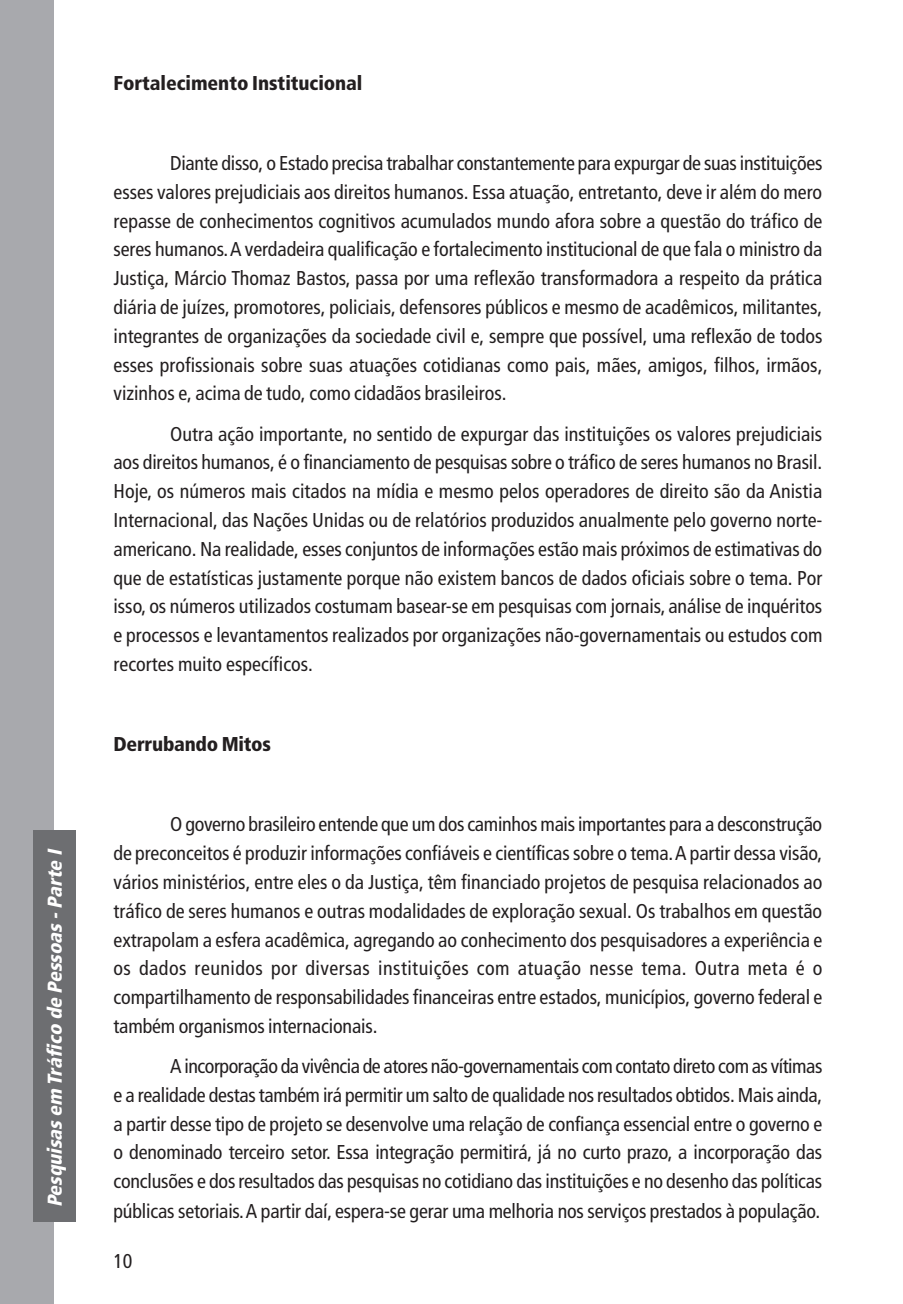
<style>
.page{position:relative;width:903px;height:1304px;background:#fff}
.page>*{position:absolute;margin:0;border:0;box-sizing:border-box;transform-origin:0 0}
.t1{font:condensed 20px/28.8px "Frutiger";letter-spacing:-.005em;color:#231f20;text-align:justify}
.t2{font:900 condensed 20px "Frutiger";letter-spacing:-.005em;color:#231f20}
.t3{font:italic 900 condensed 20px "Frutiger";color:#fff}
</style>
<div class="page">
<div style="left:0;top:0;width:54px;height:1304px;background:#a8a9ad"></div>
<div style="left:34px;top:830px;width:42px;height:392px;background:#6d6e71"></div>
<p class="t3" style="left:47px;top:1207px;width:363px;rotate:-90deg">Pesq uisas em Tráfico de Pessoas -Parte I</p>
<p class="t2" style="left:114px;top:75px;width:250px">Fortalecimento Institucional</p>
<p class="t1" style="left:114px;top:150px;width:710px;text-indent:57px">Diante disso, o Estado precisa trabalhar constantemente para expurgar de suas instituições esses valores prejudiciais aos direitos humanos. Essa atuação, entretanto, deve ir além do mero repasse de conhecimentos cognitivos acumulados mundo afora sobre a questão do tráfico de seres humanos. A verdadeira qualificação e fortalecimento institucional de que fala o ministro da Justiça, Márcio Thomaz Bastos, passa por uma reflexão transformadora a respeito da prática diária de juízes, promotores, policiais, defensores públicos e mesmo de acadêmicos, militantes, integrantes de organizações da sociedade civil e, sempre que possível, uma reflexão de todos esses profissionais sobre suas atuações cotidianas como pais, mães, amigos, filhos, irmãos, vizinhos e, acima de tudo, como cidadãos brasileiros.</p>
<p class="t1" style="left:114px;top:421px;width:710px;text-indent:57px">Outra ação importante, no sentido de expurgar das instituições os valores prejudiciais aos direitos humanos, é o financiamento de pesquisas sobre o tráfico de seres humanos no Brasil.<br>Hoje, os números mais citados na mídia e mesmo pelos operadores de direito são da Anistia Internacional, das Nações Unidas ou de relatórios produzidos anualmente pelo governo norte&shy;americano. Na realidade, esses conjuntos de informações estão mais próximos de estimativas do que de estatísticas justamente porque não existem bancos de dados oficiais sobre o tema. Por isso, os números utilizados costumam basear-se em pesquisas com jornais, análise de inquéritos e processos e levantamentos realizados por organizações não-governamentais ou estudos com recortes muito específicos.</p>
<p class="t2" style="left:114px;top:736px;width:159px">Derrubando Mitos</p>
<p class="t1" style="left:114px;top:812px;width:710px;text-indent:57px">O governo brasileiro entende que um dos caminhos mais importantes para a desconstrução de preconceitos é produzir informações confiáveis e científicas sobre o tema. A partir dessa visão, vários ministérios, entre eles o da Justiça, têm financiado projetos de pesquisa relacionados ao tráfico de seres humanos e outras modalidades de exploração sexual. Os trabalhos em questão extrapolam a esfera acadêmica, agregando ao conhecimento dos pesquisadores a experiência e os dados reunidos por diversas instituições com atuação nesse tema. Outra meta é o compartilhamento de responsabilidades financeiras entre estados, municípios, governo federal e também organismos internacionais.</p>
<p class="t1" style="left:114px;top:1053px;width:710px;text-indent:57px">A incorporação da vivência de atores não-governamentais com contato direto com as vítimas e a realidade destas também irá permitir um salto de qualidade nos resultados obtidos. Mais ainda, a partir desse tipo de projeto se desenvolve uma relação de confiança essencial entre o governo e o denominado terceiro setor. Essa integração permitirá, já no curto prazo, a incorporação das conclusões e dos resultados das pesquisas no cotidiano das instituições e no desenho das políticas públicas setoriais. A partir daí, espera-se gerar uma melhoria nos serviços prestados à população.</p>
<p class="t1" style="left:114px;top:1248px;width:21px">10</p>
</div>
